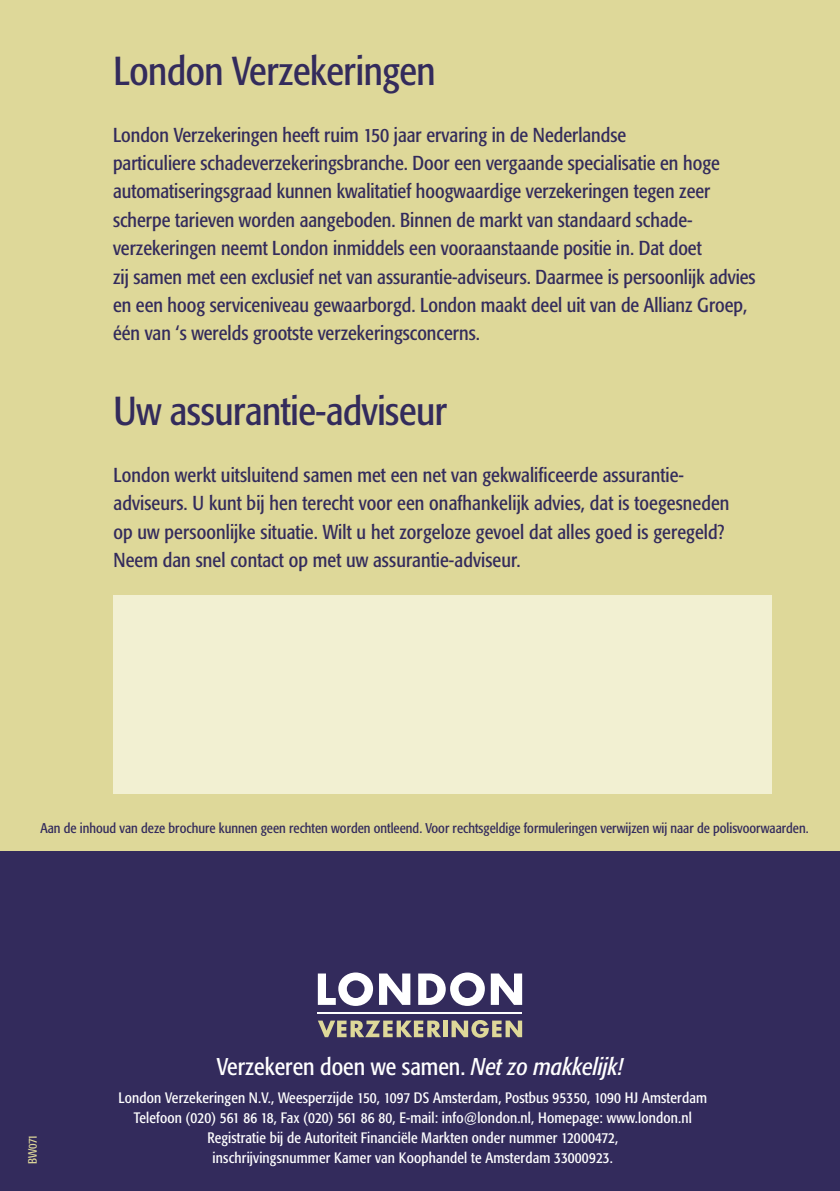
<style>
.page{position:relative;width:840px;height:1191px;background:#fff}
.page>*{position:absolute;margin:0;border:0;box-sizing:border-box;transform-origin:0 0}
.t1{font:condensed 40px "Formata";letter-spacing:-.01em;color:#332b5c}
.t2{font:condensed 24px "Formata";color:#fff}
.t3{font:condensed 20px/28.4px "Formata";color:#332b5c}
.t4{font:condensed 15px/20px "Formata";letter-spacing:.01em;color:#fff;text-align:center}
.t5{font:condensed 14px "Formata";color:#332b5c}
.t6{font:condensed 12px "Formata";letter-spacing:-.02em;color:#ded899}
.s1{font-style:italic}
</style>
<div class="page">
<div style="left:0;top:850px;width:839px;height:341px;background:#332b5c"></div>
<svg style="left:418px;top:972px;width:66px;height:34px"></svg>
<svg style="left:490px;top:973px;width:32px;height:32px"></svg>
<svg style="left:317px;top:972px;width:56px;height:34px"></svg>
<svg style="left:379px;top:973px;width:31px;height:32px"></svg>
<hr style="left:317px;top:1012px;width:205px;height:1px;background:#fff">
<svg style="left:318px;top:1020px;width:123px;height:17px"></svg>
<hr style="left:443px;top:1020px;width:4px;height:17px;background:#ded899">
<svg style="left:451px;top:1020px;width:71px;height:17px"></svg>
<div style="left:0;top:0;width:839px;height:850px;background:#ded899"></div>
<div style="left:113px;top:595px;width:658px;height:199px;background:#f2f0d2"></div>
<h1 class="t1" style="left:113px;top:47px;width:323px">London Verzekeringen</h1>
<p class="t3" style="left:113px;top:121px;width:643px">London Verzekeringen heeft ruim 150 jaar ervaring in de Nederlandse<br>particuliere schadeverzekeringsbranche. Door een vergaande specialisatie en hoge auto-matiseringsgraad kunnen kwalitatief hoogwaardige verzekeringen tegen zeer scherpe tarieven worden aangeboden. Binnen de markt van standaard schade&shy;verzekeringen neemt London inmiddels een vooraanstaande positie in. Dat doet<br>zij samen met een exclusief net van assurantie-adviseurs. Daarmee is persoonlijk advies en een hoog serviceniveau gewaarborgd. London maakt deel uit van de Allianz Groep, één van ‘s werelds grootste verzekeringsconcerns.</p>
<h1 class="t1" style="left:113px;top:388px;width:335px">Uw assurantie-adviseur</h1>
<p class="t3" style="left:113px;top:461px;width:617px">London werkt uitsluitend samen met een net van gekwalificeerde assurantie&shy;adviseurs. U kunt bij hen terecht voor een onafhankelijk advies, dat is toegesneden op uw persoonlijke situatie. Wilt u het zorgeloze gevoel dat alles goed is geregeld?<br>Neem dan snel contact op met uw assurantie-adviseur.</p>
<p class="t5" style="left:40px;top:819px;width:769px">Aan de inhoud van deze brochure kunnen geen rechten worden ontleend. Voor rechtsgeldige formuleringen verwijzen wij naar de polisvoorwaarden.</p>
<p class="t6" style="left:25px;top:1164px;width:32px;rotate:-90deg">BW071</p>
<p class="t2" style="left:216px;top:1052px;width:408px">Verzekeren doen we samen. <span class="s1">Net zo makkelijk!</span></p>
<p class="t4" style="left:119px;top:1087px;width:589px">London Verzekeringen N.V., Weesperzijde 150, 1097 DS Amsterdam, Postbus 95350, 1090 HJ Amsterdam Telefoon (020) 561 86 18, Fax (020) 561 86 80, E-mail: info@london.nl, Homepage: www.london.nl Registratie bij de Autoriteit Financiële Markten onder nummer 12000472,<br>inschrijvingsnummer Kamer van Koophandel te Amsterdam 33000923.</p>
</div>
